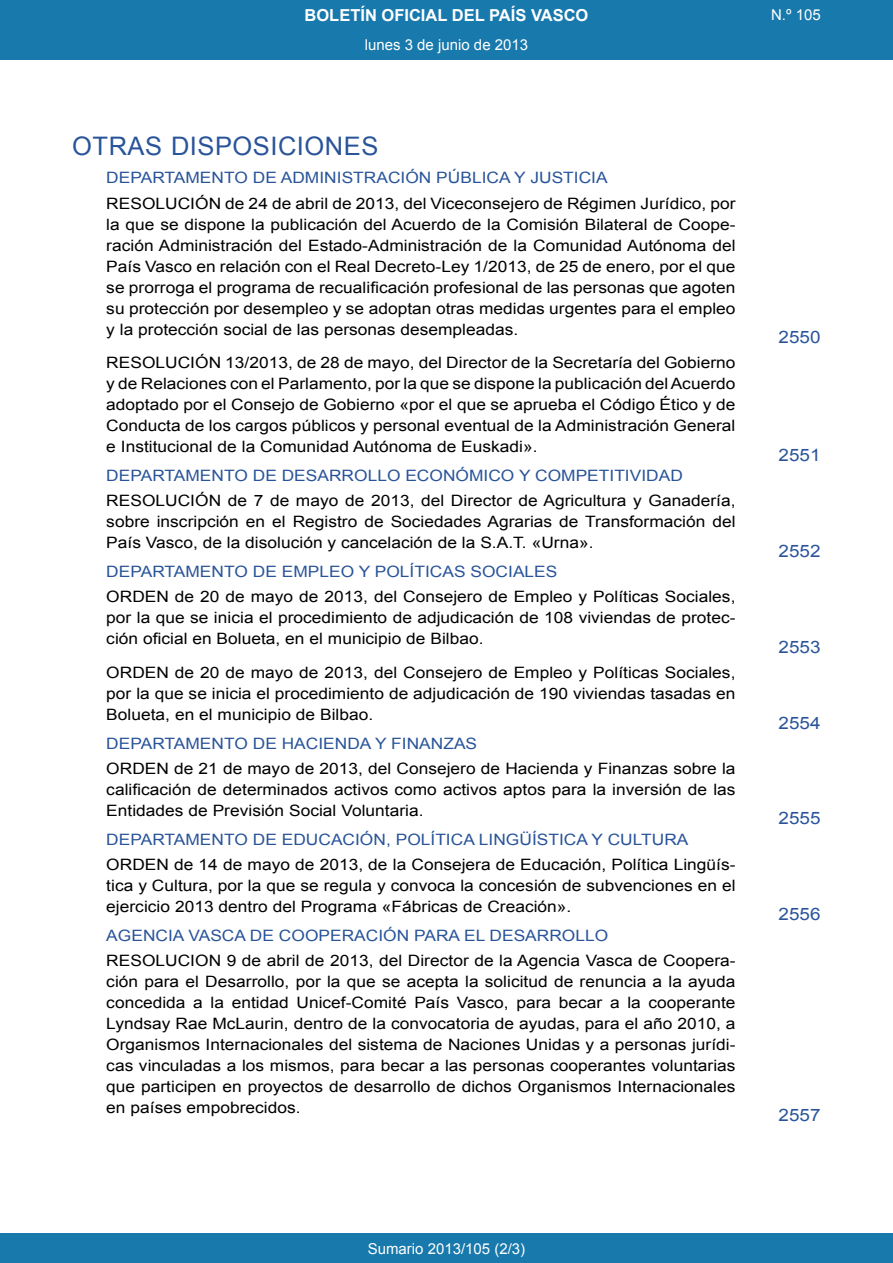
<style>
.page{position:relative;width:893px;height:1263px;background:#fff}
.page>*{position:absolute;margin:0;border:0;box-sizing:border-box;transform-origin:0 0}
.BOPVSumarioSeccion{font:25.5px "Arial";letter-spacing:.02em;color:#29549a}
.BOPVSumarioOrden{font:17.1px "Arial";color:#29549a;scale:1.11 1}
.t1{font:700 16.5px "Arial";color:#fff}
.BOPVSumarioTitulo{font:15.6px/21px "Arial";color:#000;text-align:justify;scale:1.11 1}
.BOPVSumarioOrganismo{font:15.6px "Arial";color:#29549a;scale:1.11 1}
.Paginacion_Sumario_C{font:15px "Arial";color:#fff}
</style>
<div class="page">
<div style="left:0;top:1233px;width:893px;height:30px;background:#1879ad"></div>
<div style="left:0;top:0;width:893px;height:60px;background:#1879ad"></div>
<p class="t1" style="left:305px;top:4px;width:285px">BOLETÍN OFICIAL DEL PAÍS VASCO</p>
<p class="Paginacion_Sumario_C" style="left:771px;top:5px;width:51px">N.º 105</p>
<p class="Paginacion_Sumario_C" style="left:365px;top:35px;width:165px">lunes 3 de junio de 2013</p>
<p class="BOPVSumarioSeccion" style="left:72px;top:129px;width:308px">OTRAS DISPOSICIONES</p>
<p class="BOPVSumarioOrganismo" style="left:106px;top:168px;width:453px">DEPARTAMENTO DE ADMINISTRACIÓN PÚBLICA Y JUSTICIA</p>
<p class="BOPVSumarioTitulo" style="left:106px;top:193px;width:568px">RESOLUCIÓN de 24 de abril de 2013, del Viceconsejero de Régimen Jurídico, por la que se dispone la publicación del Acuerdo de la Comisión Bilateral de Coope&shy;ración Administración del Estado-Administración de la Comunidad Autónoma del País Vasco en relación con el Real Decreto-Ley 1/2013, de 25 de enero, por el que se prorroga el programa de recualificación profesional de las personas que agoten su protección por desempleo y se adoptan otras medidas urgentes para el empleo y la protección social de las personas desempleadas.</p>
<p class="BOPVSumarioTitulo" style="left:106px;top:352px;width:568px">RESOLUCIÓN 13/2013, de 28 de mayo, del Director de la Secretaría del Gobierno y de Relaciones con el Parlamento, por la que se dispone la publicación del Acuerdo adoptado por el Consejo de Gobierno «por el que se aprueba el Código Ético y de Conducta de los cargos públicos y personal eventual de la Administración General e Institucional de la Comunidad Autónoma de Euskadi».</p>
<p class="BOPVSumarioOrganismo" style="left:106px;top:465px;width:521px">DEPARTAMENTO DE DESARROLLO ECONÓMICO Y COMPETITIVIDAD</p>
<p class="BOPVSumarioTitulo" style="left:106px;top:490px;width:568px">RESOLUCIÓN de 7 de mayo de 2013, del Director de Agricultura y Ganadería, sobre inscripción en el Registro de Sociedades Agrarias de Transformación del País Vasco, de la disolución y cancelación de la S.A.T. «Urna».</p>
<p class="BOPVSumarioOrganismo" style="left:106px;top:561px;width:408px">DEPARTAMENTO DE EMPLEO Y POLÍTICAS SOCIALES</p>
<p class="BOPVSumarioTitulo" style="left:106px;top:586px;width:568px">ORDEN de 20 de mayo de 2013, del Consejero de Empleo y Políticas Sociales, por la que se inicia el procedimiento de adjudicación de 108 viviendas de protec&shy;ción oficial en Bolueta, en el municipio de Bilbao.</p>
<p class="BOPVSumarioTitulo" style="left:106px;top:662px;width:568px">ORDEN de 20 de mayo de 2013, del Consejero de Empleo y Políticas Sociales, por la que se inicia el procedimiento de adjudicación de 190 viviendas tasadas en Bolueta, en el municipio de Bilbao.</p>
<p class="BOPVSumarioOrganismo" style="left:106px;top:733px;width:336px">DEPARTAMENTO DE HACIENDA Y FINANZAS</p>
<p class="BOPVSumarioTitulo" style="left:106px;top:758px;width:568px">ORDEN de 21 de mayo de 2013, del Consejero de Hacienda y Finanzas sobre la calificación de determinados activos como activos aptos para la inversión de las Entidades de Previsión Social Voluntaria.</p>
<p class="BOPVSumarioOrganismo" style="left:106px;top:829px;width:526px">DEPARTAMENTO DE EDUCACIÓN, POLÍTICA LINGÜÍSTICA Y CULTURA</p>
<p class="BOPVSumarioTitulo" style="left:106px;top:854px;width:568px">ORDEN de 14 de mayo de 2013, de la Consejera de Educación, Política Lingüís&shy;tica y Cultura, por la que se regula y convoca la concesión de subvenciones en el ejercicio 2013 dentro del Programa «Fábricas de Creación».</p>
<p class="BOPVSumarioOrganismo" style="left:106px;top:925px;width:454px">AGENCIA VASCA DE COOPERACIÓN PARA EL DESARROLLO</p>
<p class="BOPVSumarioTitulo" style="left:106px;top:950px;width:568px">RESOLUCION 9 de abril de 2013, del Director de la Agencia Vasca de Coopera&shy;ción para el Desarrollo, por la que se acepta la solicitud de renuncia a la ayuda concedida a la entidad Unicef-Comité País Vasco, para becar a la cooperante Lyndsay Rae McLaurin, dentro de la convocatoria de ayudas, para el año 2010, a Organismos Internacionales del sistema de Naciones Unidas y a personas jurídi&shy;cas vinculadas a los mismos, para becar a las personas cooperantes voluntarias que participen en proyectos de desarrollo de dichos Organismos Internacionales en países empobrecidos.</p>
<p class="BOPVSumarioOrden" style="left:778px;top:326px;width:39px">2550</p>
<p class="BOPVSumarioOrden" style="left:778px;top:444px;width:39px">2551</p>
<p class="BOPVSumarioOrden" style="left:778px;top:540px;width:39px">2552</p>
<p class="BOPVSumarioOrden" style="left:778px;top:635px;width:39px">2553</p>
<p class="BOPVSumarioOrden" style="left:778px;top:711px;width:39px">2554</p>
<p class="BOPVSumarioOrden" style="left:778px;top:807px;width:39px">2555</p>
<p class="BOPVSumarioOrden" style="left:778px;top:903px;width:39px">2556</p>
<p class="BOPVSumarioOrden" style="left:778px;top:1104px;width:39px">2557</p>
<p class="Paginacion_Sumario_C" style="left:368px;top:1238px;width:159px">Sumario 2013/105 (2/3)</p>
</div>
